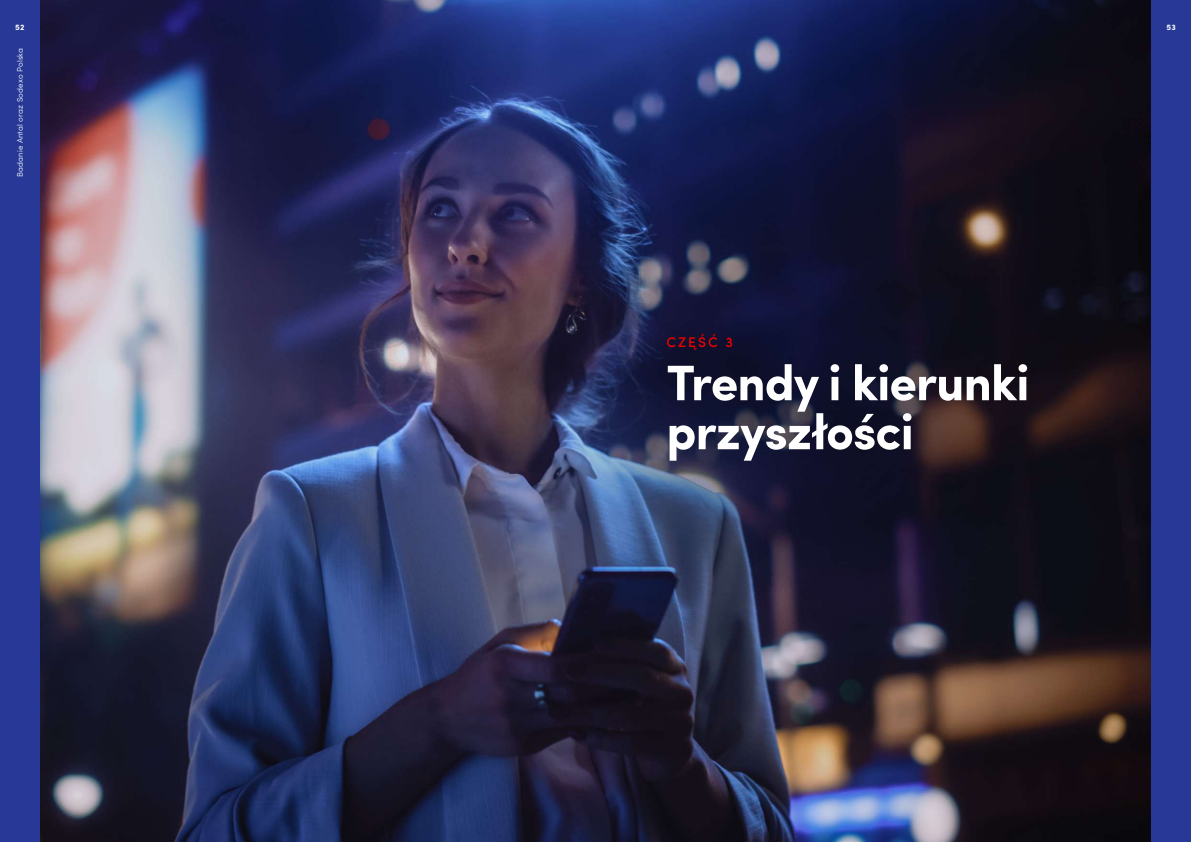
<style>
.page{position:relative;width:1191px;height:842px;background:#fff}
.page>*{position:absolute;margin:0;border:0;box-sizing:border-box;transform-origin:0 0}
.t1{font:700 50px/49px "Sofia Pro";letter-spacing:-.02em;color:#fff}
.t2{font:500 14px "Sofia Pro";letter-spacing:.15em;color:#e00}
.t3{font:300 8px "Sofia Pro";letter-spacing:.02em;color:#fff}
.t4{font:700 8px "Sofia Pro";color:#fff}
</style>
<div class="page">
<img style="left:40px;top:0;width:1111px;height:842px">
<div style="left:0;top:0;width:40px;height:842px;background:#283897"></div>
<div style="left:1151px;top:0;width:40px;height:842px;background:#283897"></div>
<p class="t4" style="left:15px;top:21px;width:11px">52</p>
<p class="t4" style="left:1166px;top:21px;width:11px">53</p>
<p class="t3" style="left:14px;top:177px;width:131px;rotate:-90deg">Badanie Antal oraz Sodexo Polska</p>
<h2 class="t2" style="left:666px;top:331px;width:68px">CZĘŚĆ 3</h2>
<h1 class="t1" style="left:666px;top:355px;width:365px">Trendy i kierunki przyszłości</h1>
</div>
